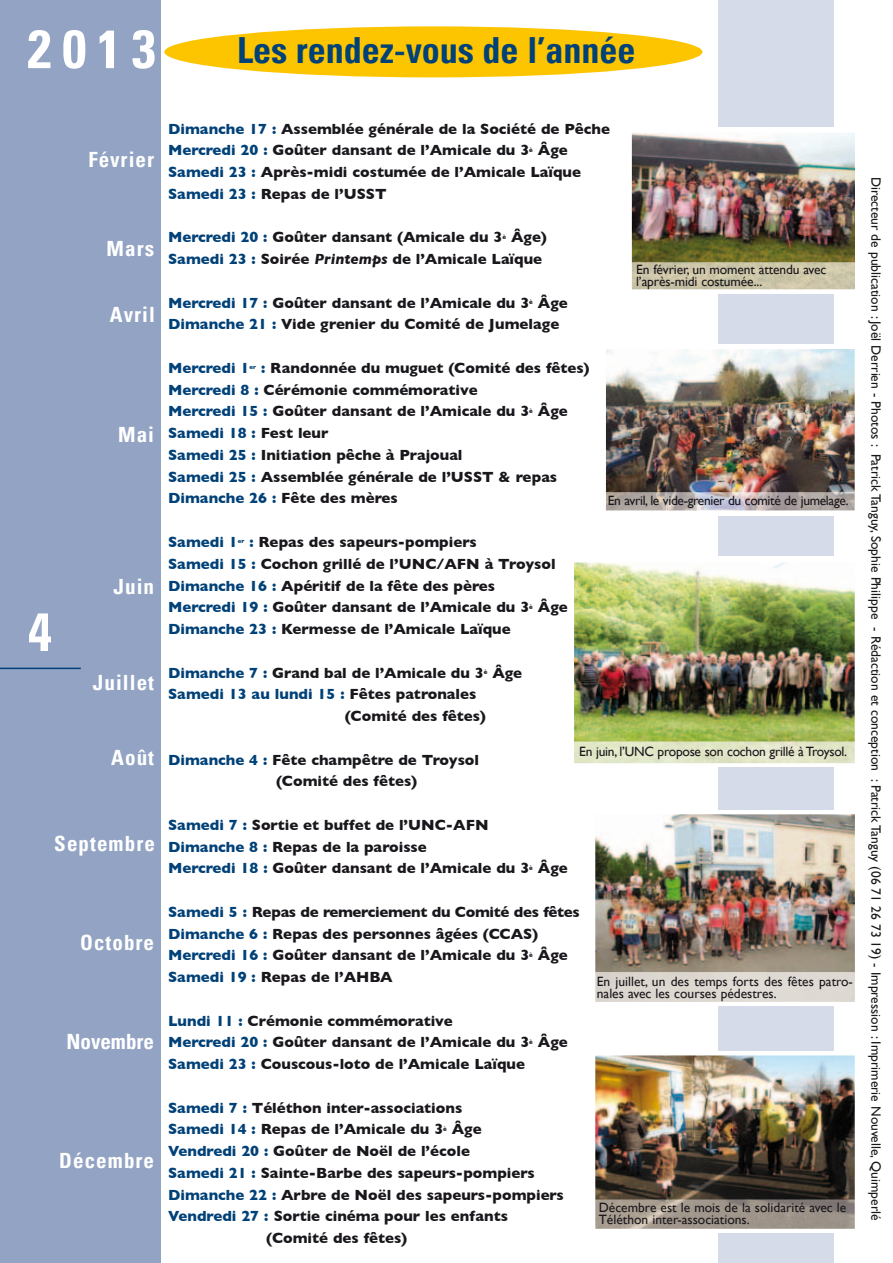
<style>
.page{position:relative;width:893px;height:1263px;background:#fff}
.page>*{position:absolute;margin:0;border:0;box-sizing:border-box;transform-origin:0 0}
.t1{font:700 condensed 54px "Univers";color:#fff}
.t2{font:700 condensed 36px "Univers";color:#004178}
.t3{font:700 condensed 21px "Univers";letter-spacing:.05em;color:#fff}
.t4{font:700 condensed 21px "Univers";color:#fff}
.t5{font:700 15px/21.8px "Gill Sans";color:#1a171c}
.t6{font:700 15px "Gill Sans";color:#004178}
.t7{font:13.5px/12px "Gill Sans";color:#1a171c}
.t8{font:13.5px "Gill Sans";letter-spacing:-.02em;color:#1a171c}
.t9{font:13.5px "Gill Sans";letter-spacing:-.025em;color:#1a171c}
.t10{font:700 6.15px "Gill Sans";color:#1a171c}
.t11{font:700 6.15px "Gill Sans";color:#004178}
.s1{color:#004178}
.s2{font-style:italic}
</style>
<div class="page">
<div style="left:0;top:0;width:161px;height:1263px;background:#92a3c3"></div>
<hr style="left:0;top:668px;width:81px;height:1px;background:#004178">
<div style="left:164px;top:26px;width:538px;height:51px;background:#fdc400;border-radius:50%"></div>
<div style="left:718px;top:0;width:115px;height:1263px;background:#d5dbe9"></div>
<svg style="left:653px;top:810px;width:206px;height:196px;fill:#dfdad4"></svg>
<div style="left:710px;top:556px;width:144px;height:211px;background:#fff"></div>
<img style="left:595px;top:814px;width:260px;height:158px">
<img style="left:574px;top:562px;width:281px;height:180px">
<div style="left:702px;top:344px;width:143px;height:171px;background:#fff"></div>
<img style="left:606px;top:349px;width:249px;height:144px">
<div style="left:713px;top:1051px;width:126px;height:181px;background:#fff"></div>
<img style="left:595px;top:1055px;width:260px;height:145px">
<svg style="left:595px;top:1200px;width:260px;height:29px;background:#a0978c"></svg>
<svg style="left:606px;top:493px;width:249px;height:18px;background:#b8b0b0"></svg>
<hr style="left:702px;top:510px;width:143px;height:2px;background:#fff">
<svg style="left:574px;top:742px;width:281px;height:22px;background:#e2e6c8"></svg>
<hr style="left:710px;top:763px;width:144px;height:2px;background:#fff">
<div style="left:702px;top:128px;width:143px;height:166px;background:#fff"></div>
<img style="left:632px;top:133px;width:223px;height:130px">
<svg style="left:631px;top:263px;width:224px;height:27px;background:#ccc6a9"></svg>
<hr style="left:702px;top:289px;width:143px;height:1px;background:#fff">
<h1 class="t1" style="left:28px;top:16px;width:130px">2013</h1>
<h2 class="t2" style="left:237px;top:28px;width:400px">Les rendez-vous de l’année</h2>
<h3 class="t3" style="left:88px;top:146px;width:67px">Février</h3>
<h3 class="t3" style="left:107px;top:236px;width:49px">Mars</h3>
<h3 class="t3" style="left:110px;top:302px;width:47px">Avril</h3>
<h3 class="t3" style="left:118px;top:422px;width:37px">Mai</h3>
<h1 class="t1" style="left:28px;top:598px;width:25px">4</h1>
<h3 class="t3" style="left:114px;top:573px;width:42px">Juin</h3>
<h3 class="t3" style="left:93px;top:669px;width:63px">Juillet</h3>
<h3 class="t3" style="left:111px;top:745px;width:44px">Août</h3>
<h3 class="t3" style="left:54px;top:831px;width:102px">Septembre</h3>
<h3 class="t3" style="left:80px;top:930px;width:75px">Octobre</h3>
<h3 class="t4" style="left:67px;top:1029px;width:89px">Novembre</h3>
<h3 class="t3" style="left:59px;top:1147px;width:96px">Décembre</h3>
<p class="t5" style="left:168px;top:118px;width:443px"><span class="s1">Dimanche 17 :</span> Assemblée générale de la Société de Pêche<br><span class="s1">Mercredi 20 :</span> Goûter dansant de l’Amicale du 3</p>
<p class="t5" style="left:168px;top:139px;width:414px;text-indent:370px">Âge<br><span class="s1">Samedi 23 :</span> Après-midi costumée de l’Amicale Laïque<br><span class="s1">Samedi 23 :</span> Repas de l’USST</p>
<p class="t5" style="left:168px;top:226px;width:336px"><span class="s1">Mercredi 20 :</span> Goûter dansant (Amicale du 3</p>
<p class="t10" style="left:503px;top:233px;width:5px">è</p>
<p class="t10" style="left:529px;top:146px;width:5px">è</p>
<p class="t5" style="left:168px;top:226px;width:380px;text-indent:343px">Âge)<br><span class="s1">Samedi 23 :</span> Soirée <span class="s2">Printemps</span> de l’Amicale Laïque</p>
<p class="t5" style="left:168px;top:292px;width:363px"><span class="s1">Mercredi 17 :</span> Goûter dansant de l’Amicale du 3</p>
<p class="t10" style="left:529px;top:299px;width:5px">è</p>
<p class="t7" style="left:636px;top:263px;width:192px">En février, un moment attendu avec l’après-midi costumée...</p>
<p class="t5" style="left:168px;top:292px;width:401px;text-indent:370px">Âge<br><span class="s1">Dimanche 21 :</span> Vide grenier du Comité de Jumelage</p>
<p class="t6" style="left:168px;top:359px;width:83px">Mercredi 1</p>
<p class="t11" style="left:250px;top:364px;width:8px">er</p>
<p class="t5" style="left:168px;top:357px;width:423px;text-indent:93px"><span class="s1">:</span> Randonnée du muguet (Comité des fêtes)<br><span class="s1">Mercredi 8 :</span> Cérémonie commémorative<br><span class="s1">Mercredi 15 :</span> Goûter dansant de l’Amicale du 3</p>
<p class="t10" style="left:529px;top:407px;width:5px">è</p>
<p class="t5" style="left:538px;top:400px;width:31px">Âge</p>
<p class="t5" style="left:168px;top:422px;width:391px"><span class="s1">Samedi 18 :</span> Fest leur<br><span class="s1">Samedi 25 :</span> Initiation pêche à Prajoual<br><span class="s1">Samedi 25 :</span> Assemblée générale de l’USST &amp; repas <span class="s1">Dimanche 26 :</span> Fête des mères</p>
<p class="t6" style="left:168px;top:533px;width:71px">Samedi 1</p>
<p class="t11" style="left:238px;top:538px;width:8px">er</p>
<p class="t9" style="left:608px;top:492px;width:242px">En avril, le vide-grenier du comité de jumelage.</p>
<p class="t5" style="left:168px;top:531px;width:389px;text-indent:81px"><span class="s1">:</span> Repas des sapeurs-pompiers<br><span class="s1">Samedi 15 :</span> Cochon grillé de l’UNC/AFN à Troysol <span class="s1">Dimanche 16 :</span> Apéritif de la fête des pères <span class="s1">Mercredi 19 :</span> Goûter dansant de l’Amicale du 3</p>
<p class="t10" style="left:529px;top:603px;width:5px">è</p>
<p class="t5" style="left:538px;top:596px;width:31px">Âge</p>
<p class="t5" style="left:168px;top:618px;width:344px"><span class="s1">Dimanche 23 :</span> Kermesse de l’Amicale Laïque</p>
<p class="t5" style="left:168px;top:661px;width:317px"><span class="s1">Dimanche 7 :</span> Grand bal de l’Amicale du 3</p>
<p class="t10" style="left:484px;top:668px;width:5px">è</p>
<p class="t5" style="left:492px;top:661px;width:31px">Âge</p>
<p class="t5" style="left:345px;top:683px;width:142px;text-indent:-177px"><span class="s1">Samedi 13 au lundi 15 :</span> Fêtes patronales (Comité des fêtes)</p>
<p class="t5" style="left:276px;top:748px;width:205px;text-indent:-108px"><span class="s1">Dimanche 4 :</span> Fête champêtre de Troysol (Comité des fêtes)</p>
<p class="t5" style="left:168px;top:814px;width:363px"><span class="s1">Samedi 7 :</span> Sortie et buffet de l’UNC-AFN<br><span class="s1">Dimanche 8 :</span> Repas de la paroisse<br><span class="s1">Mercredi 18 :</span> Goûter dansant de l’Amicale du 3</p>
<p class="t8" style="left:579px;top:743px;width:269px">En juin, l’UnC propose son cochon grillé à troysol.</p>
<p class="t10" style="left:529px;top:864px;width:5px">è</p>
<p class="t5" style="left:538px;top:857px;width:31px">Âge</p>
<p class="t5" style="left:168px;top:901px;width:413px"><span class="s1">Samedi 5 :</span> Repas de remerciement du Comité des fêtes<br><span class="s1">Dimanche 6 :</span> Repas des personnes âgées (CCAS)<br><span class="s1">Mercredi 16 :</span> Goûter dansant de l’Amicale du 3</p>
<p class="t10" style="left:529px;top:951px;width:5px">è</p>
<p class="t5" style="left:538px;top:944px;width:31px">Âge</p>
<p class="t5" style="left:168px;top:966px;width:226px"><span class="s1">Samedi 19 :</span> Repas de l’AHBA</p>
<p class="t5" style="left:168px;top:1009px;width:363px"><span class="s1">Lundi 11 :</span> Crémonie commémorative<br><span class="s1">Mercredi 20 :</span> Goûter dansant de l’Amicale du 3</p>
<p class="t10" style="left:529px;top:1038px;width:5px">è</p>
<p class="t5" style="left:538px;top:1031px;width:31px">Âge</p>
<p class="t5" style="left:168px;top:1053px;width:358px"><span class="s1">Samedi 23 :</span> Couscous-loto de l’Amicale Laïque</p>
<p class="t5" style="left:168px;top:1096px;width:296px"><span class="s1">Samedi 7 :</span> Téléthon inter-associations<br><span class="s1">Samedi 14 :</span> Repas de l’Amicale du 3</p>
<p class="t10" style="left:443px;top:1125px;width:5px">è</p>
<p class="t5" style="left:452px;top:1118px;width:31px">Âge</p>
<p class="t5" style="left:168px;top:1140px;width:303px"><span class="s1">Vendredi 20 :</span> Goûter de Noël de l’école</p>
<p class="t5" style="left:168px;top:1162px;width:368px"><span class="s1">Samedi 21 :</span> Sainte-Barbe des sapeurs-pompiers</p>
<p class="t5" style="left:168px;top:1183px;width:397px"><span class="s1">Dimanche 22 :</span> Arbre de Noël des sapeurs-pompiers</p>
<p class="t5" style="left:168px;top:1205px;width:341px"><span class="s1">Vendredi 27 :</span> Sortie cinéma pour les enfants</p>
<p class="t5" style="left:266px;top:1227px;width:142px">(Comité des fêtes)</p>
<p class="t7" style="left:597px;top:975px;width:258px">En juillet, un des temps forts des fêtes patro&shy;nales avec les courses pédestres.</p>
<p class="t7" style="left:599px;top:1201px;width:249px">Décembre est le mois de la solidarité avec le téléthon inter-associations.</p>
<p class="t7" style="left:882px;top:177px;width:1045px;rotate:90deg">Directeur de publication : Joël Derrien - Photos : Patrick tanguy, Sophie Philippe - rédaction et conception : Patrick tanguy (06 71 26 73 19) - Impression : Imprimerie nouvelle, Quimperlé</p>
</div>
